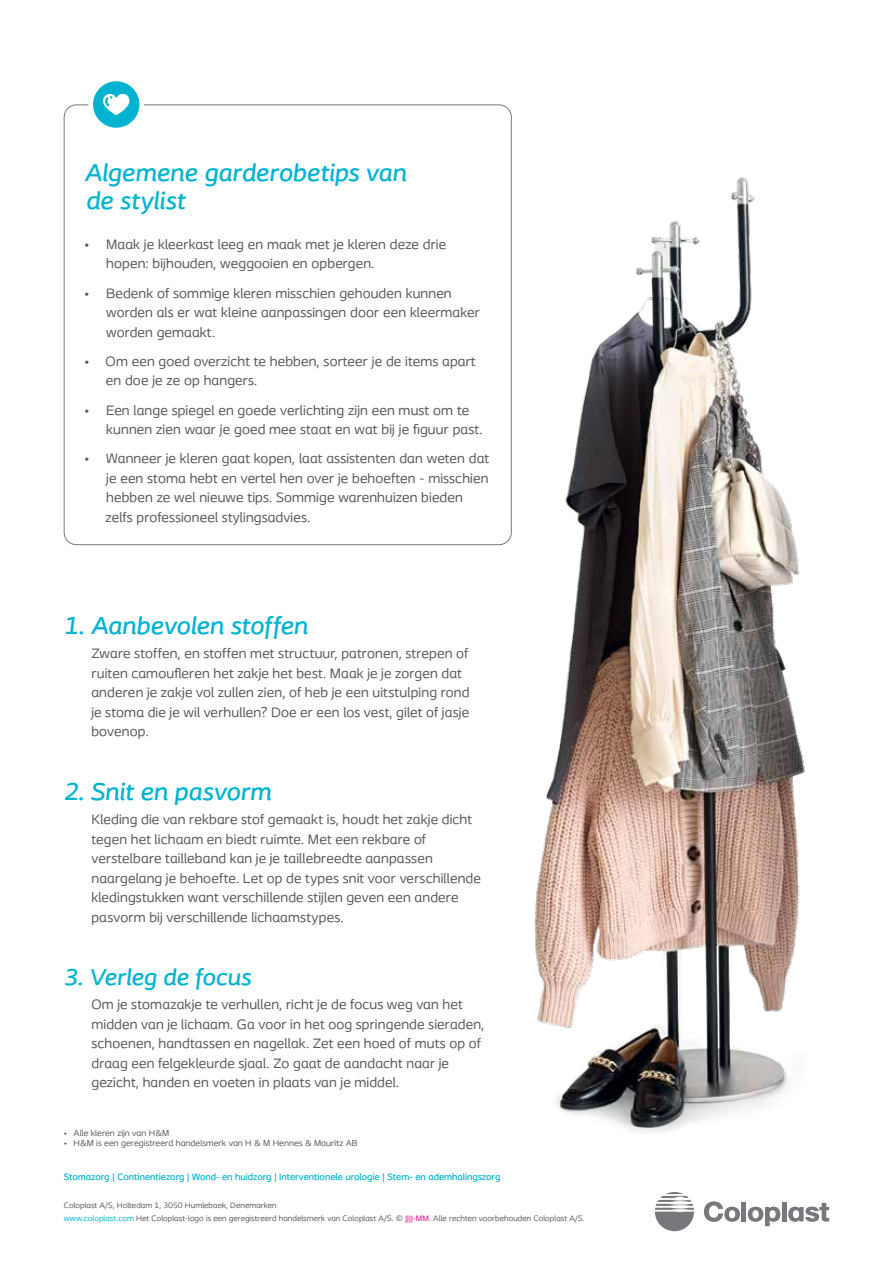
<style>
.page{position:relative;width:893px;height:1263px;background:#fff}
.page>*{position:absolute;margin:0;border:0;box-sizing:border-box;transform-origin:0 0}
.t1{font:italic 500 25.5px/28.5px "Coloplast";color:#00b4d1}
.t2{font:italic 500 24px "Coloplast";letter-spacing:-.005em;color:#00b4d1}
.t3{font:14.25px/19.5px "Coloplast";letter-spacing:.01em;color:#58595b}
.t4{font:500 9.75px "Coloplast";color:#00b3d0}
.t5{font:9px "Coloplast";letter-spacing:.01em;color:#58595b}
.t6{font:8.25px/13.2px "Coloplast";letter-spacing:.01em;color:#58595b}
.s1{color:#00b4d1}
.s2{color:#ec008c}
</style>
<div class="page">
<img style="left:482px;top:177px;width:323px;height:956px">
<svg style="left:704px;top:1201px;width:36px;height:21px"></svg>
<hr style="left:742px;top:1202px;width:4px;height:19px;background:#77787b">
<div style="left:782px;top:1202px;width:5px;height:19px;background:#77787b"></div>
<svg style="left:748px;top:1206px;width:32px;height:20px"></svg>
<svg style="left:788px;top:1203px;width:41px;height:19px"></svg>
<svg style="left:655px;top:1192px;width:39px;height:39px"></svg>
<svg style="left:91px;top:79px;width:51px;height:51px"></svg>
<div style="left:89px;top:77px;width:55px;height:55px;border:4px solid #fff;border-radius:50%"></div>
<svg style="left:103px;top:94px;width:26px;height:21px"></svg>
<h1 class="t1" style="left:84px;top:158px;width:324px">Algemene garderobetips van de stylist</h1>
<p class="t3" style="left:106px;top:234px;width:341px;text-indent:-22px">• Maak je kleerkast leeg en maak met je kleren deze drie hopen: bijhouden, weggooien en opbergen.</p>
<p class="t3" style="left:106px;top:283px;width:375px;text-indent:-22px">• Bedenk of sommige kleren misschien gehouden kunnen worden als er wat kleine aanpassingen door een kleermaker worden gemaakt.</p>
<p class="t3" style="left:106px;top:351px;width:371px;text-indent:-22px">• Om een goed overzicht te hebben, sorteer je de items apart en doe je ze op hangers.</p>
<p class="t3" style="left:106px;top:400px;width:378px;text-indent:-22px">• Een lange spiegel en goede verlichting zijn een must om te kunnen zien waar je goed mee staat en wat bij je figuur past.</p>
<p class="t3" style="left:106px;top:449px;width:385px;text-indent:-22px">• Wanneer je kleren gaat kopen, laat assistenten dan weten dat je een stoma hebt en vertel hen over je behoeften - misschien hebben ze wel nieuwe tips. Sommige warenhuizen bieden zelfs professioneel stylingsadvies.</p>
<h1 class="t1" style="left:64px;top:611px;width:246px">1. Aanbevolen stoffen</h1>
<p class="t3" style="left:91px;top:644px;width:380px">Zware stoffen, en stoffen met structuur, patronen, strepen of ruiten camoufleren het zakje het best. Maak je je zorgen dat anderen je zakje vol zullen zien, of heb je een uitstulping rond je stoma die je wil verhullen? Doe er een los vest, gilet of jasje bovenop.</p>
<h1 class="t1" style="left:64px;top:777px;width:209px">2. Snit en pasvorm</h1>
<p class="t3" style="left:91px;top:809px;width:391px">Kleding die van rekbare stof gemaakt is, houdt het zakje dicht tegen het lichaam en biedt ruimte. Met een rekbare of verstelbare tailleband kan je je taillebreedte aanpassen naargelang je behoefte. Let op de types snit voor verschillende kledingstukken want verschillende stijlen geven een andere pasvorm bij verschillende lichaamstypes.</p>
<h2 class="t2" style="left:64px;top:963px;width:189px">3. Verleg de focus</h2>
<p class="t3" style="left:91px;top:995px;width:394px">Om je stomazakje te verhullen, richt je de focus weg van het midden van je lichaam. Ga voor in het oog springende sieraden, schoenen, handtassen en nagellak. Zet een hoed of muts op of draag een felgekleurde sjaal. Zo gaat de aandacht naar je gezicht, handen en voeten in plaats van je middel.</p>
<p class="t5" style="left:64px;top:1128px;width:107px">• Alle kleren zijn van H&amp;M</p>
<p class="t5" style="left:64px;top:1137px;width:295px">• H&amp;M is een geregistreerd handelsmerk van H &amp; M Hennes &amp; Mauritz AB</p>
<p class="t4" style="left:64px;top:1171px;width:438px">Stomazorg | Continentiezorg | Wond- en huidzorg | Interventionele urologie | Stem- en ademhalingszorg</p>
<p class="t6" style="left:64px;top:1199px;width:522px">Coloplast A/S, Holtedam 1, 3050 Humlebaek, Denemarken<br><span class="s1">www.coloplast.com</span> Het Coloplast-logo is een geregistreerd handelsmerk van Coloplast A/S. © <span class="s2">JJJJ-MM.</span> Alle rechten voorbehouden Coloplast A/S.</p>
</div>
